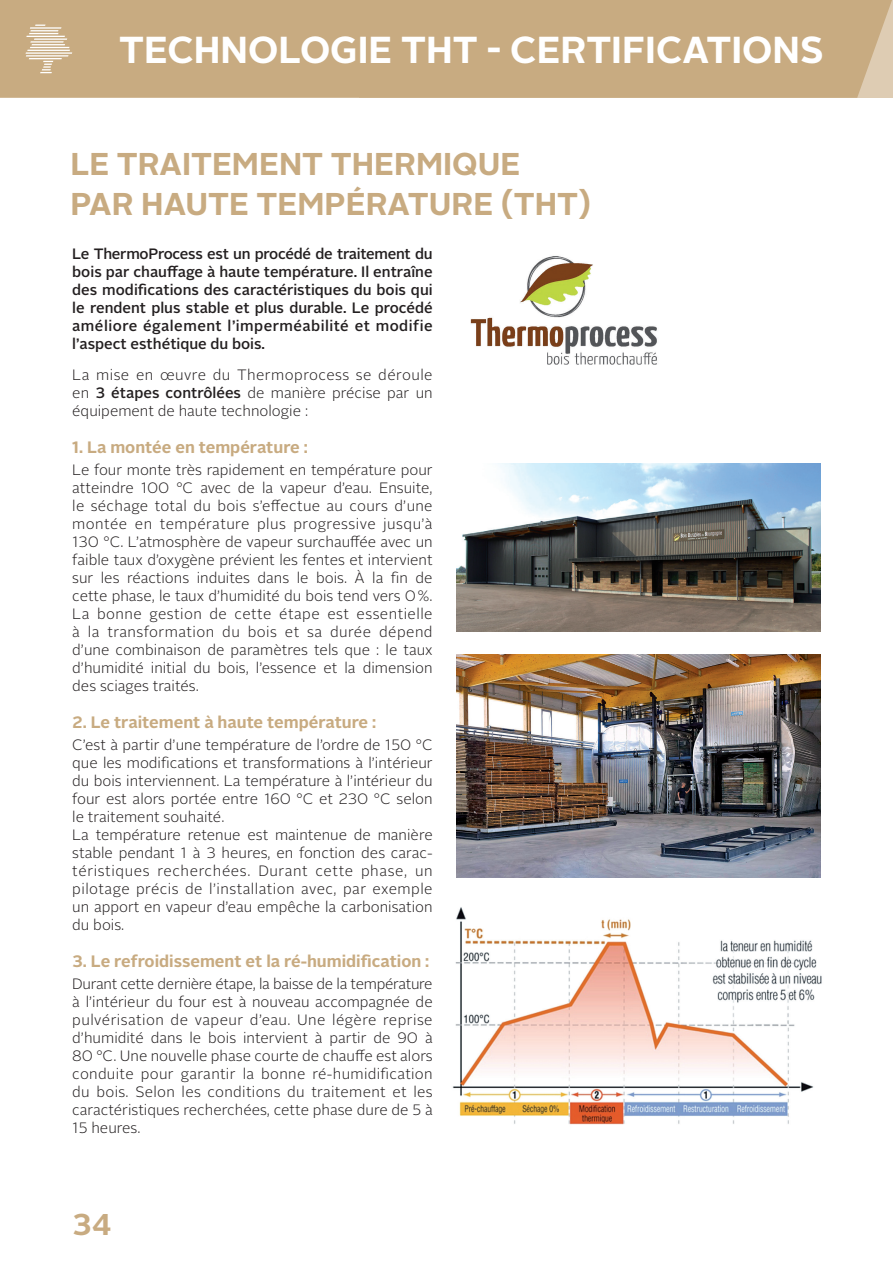
<style>
.page{position:relative;width:893px;height:1263px;background:#fff}
.page>*{position:absolute;margin:0;border:0;box-sizing:border-box;transform-origin:0 0}
.t1{font:700 37.5px "Alright Sans";color:#fff}
.t2{font:700 31.5px/40.5px "Alright Sans";color:#c8ab81}
.t3{font:700 30px "Alright Sans";color:#c8ab81}
.t4{font:700 16.5px "Alright Sans";color:#c8ab81}
.t5{font:300 15px/18px "Alright Sans";color:#231f20;text-align:justify}
.t6{font:500 15px/18px "Alright Sans";letter-spacing:.025em;color:#231f20;text-align:justify}
.s1{font-weight:500}
</style>
<div class="page">
<div style="left:0;top:0;width:892px;height:98px;background:#c8ab81"></div>
<svg style="left:26px;top:25px;width:46px;height:48px;background:#d7c2a3"></svg>
<img style="left:457px;top:463px;width:363px;height:168px">
<img style="left:470px;top:256px;width:187px;height:109px">
<img style="left:452px;top:907px;width:370px;height:218px">
<img style="left:457px;top:655px;width:363px;height:222px">
<h1 class="t1" style="left:119px;top:24px;width:706px">TECHNOLOGIE THT - CERTIFICATIONS</h1>
<h2 class="t2" style="left:70px;top:144px;width:522px">LE TRAITEMENT THERMIQUE<br>PAR HAUTE TEMPÉRATURE (THT)</h2>
<p class="t6" style="left:72px;top:245px;width:362px">Le ThermoProcess est un procédé de traitement du bois par chauffage à haute température. Il entraîne des modifications des caractéristiques du bois qui le rendent plus stable et plus durable. Le procédé améliore également l’imperméabilité et modifie l’aspect esthétique du bois.</p>
<p class="t5" style="left:72px;top:366px;width:362px">La mise en œuvre du Thermoprocess se déroule en <span class="s1">3 étapes contrôlées</span> de manière précise par un équipement de haute technologie :</p>
<p class="t4" style="left:72px;top:435px;width:237px">1. La montée en température :</p>
<p class="t5" style="left:72px;top:461px;width:362px">Le four monte très rapidement en température pour atteindre 100 °C avec de la vapeur d’eau. Ensuite, le séchage total du bois s’effectue au cours d’une montée en température plus progressive jusqu’à 130 °C. L’atmosphère de vapeur surchauffée avec un faible taux d’oxygène prévient les fentes et intervient sur les réactions induites dans le bois. À la fin de cette phase, le taux d’humidité du bois tend vers 0 %.<br>La bonne gestion de cette étape est essentielle à la transformation du bois et sa durée dépend d’une combinaison de paramètres tels que : le taux d’humidité initial du bois, l’essence et la dimension des sciages traités.</p>
<p class="t4" style="left:72px;top:710px;width:305px">2. Le traitement à haute température :</p>
<p class="t5" style="left:72px;top:736px;width:362px;text-align:left">C’est à partir d’une température de l’ordre de 150 °C que les modifications et transformations à l’intérieur du bois interviennent. La température à l’intérieur du four est alors portée entre 160 °C et 230 °C selon le traitement souhaité.<br>La température retenue est maintenue de manière stable pendant 1 à 3 heures, en fonction des carac&shy;téristiques recherchées. Durant cette phase, un pilotage précis de l’installation avec, par exemple un apport en vapeur d’eau empêche la carbonisation du bois.</p>
<p class="t4" style="left:72px;top:949px;width:359px">3. Le refroidissement et la ré-humidification :</p>
<p class="t5" style="left:72px;top:975px;width:362px">Durant cette dernière étape, la baisse de la température à l’intérieur du four est à nouveau accompagnée de pulvérisation de vapeur d’eau. Une légère reprise d’humidité dans le bois intervient à partir de 90 à 80 °C. Une nouvelle phase courte de chauffe est alors conduite pour garantir la bonne ré-humidification du bois. Selon les conditions du traitement et les caractéristiques recherchées, cette phase dure de 5 à 15 heures.</p>
<h3 class="t3" style="left:72px;top:1203px;width:40px">34</h3>
</div>
